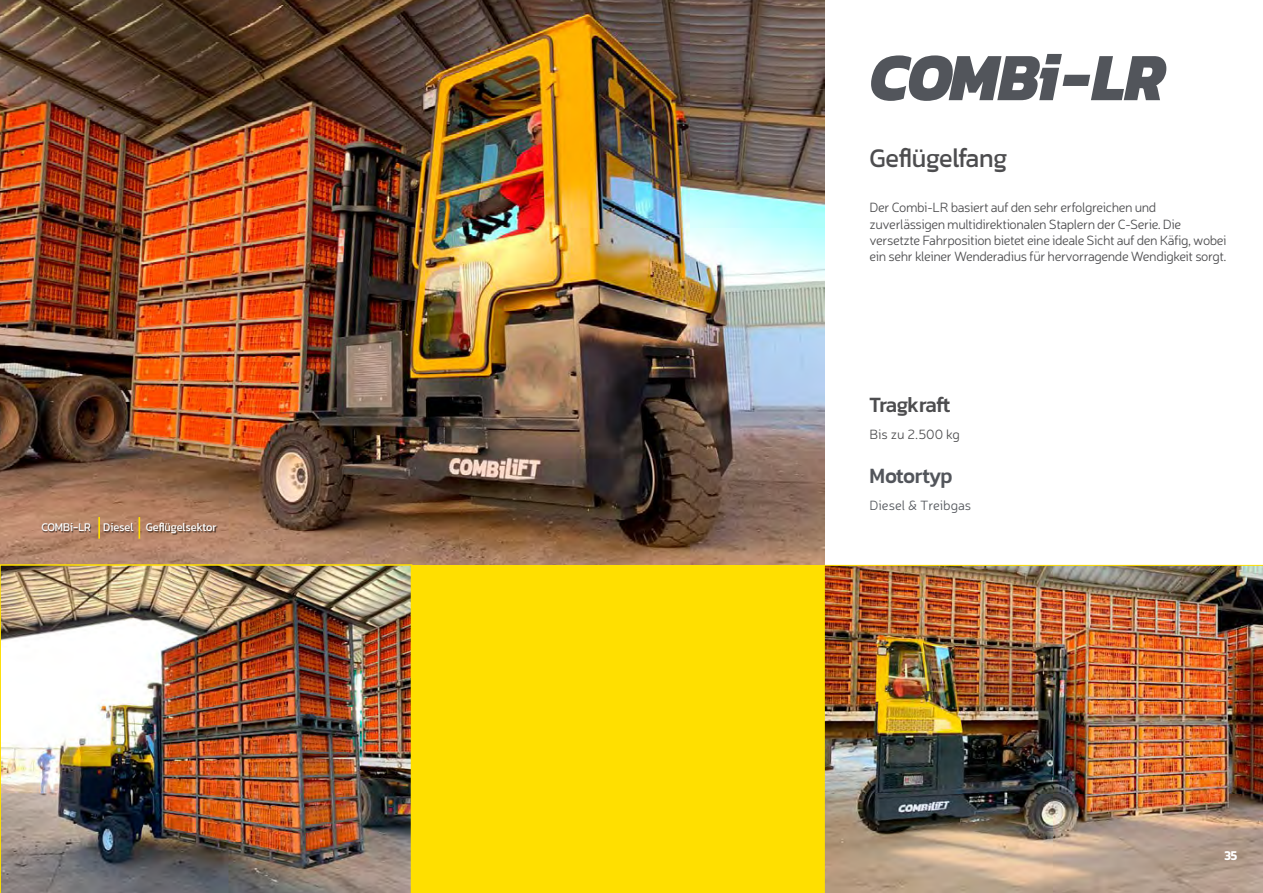
<style>
.page{position:relative;width:1263px;height:893px;background:#fff}
.page>*{position:absolute;margin:0;border:0;box-sizing:border-box;transform-origin:0 0}
.t1{font:italic 800 68.4px "Kanit";letter-spacing:-.01em;color:#52555b;scale:.92 1}
.t2{font:27.3px "Kanit";letter-spacing:-.01em;color:#4d4d4f;scale:.92 1}
.t3{font:500 22.2px "Kanit";letter-spacing:-.045em;color:#4d4d4f;scale:.92 1}
.t4{font:500 22.2px "Kanit";letter-spacing:-.035em;color:#52555b;scale:.92 1}
.t5{font:600 13.65px "Kanit";color:#fff;scale:.92 1}
.t6{font:300 13.5px/16.2px "Neris";letter-spacing:-.03em;color:#4d4d4f}
.t7{font:300 13.5px "Neris";color:#52555b}
.t8{font:300 13.5px "Neris";color:#4d4d4f}
.t9{font:12px "Kanit";color:#fff;scale:.92 1}
</style>
<div class="page">
<img style="left:0;top:0;width:824px;height:565px">
<img style="left:0;top:564px;width:412px;height:329px">
<div style="left:411px;top:565px;width:413px;height:328px;background:#ffdf00"></div>
<svg style="left:0;top:607px;width:1px;height:286px"></svg>
<img style="left:824px;top:565px;width:439px;height:328px">
<div style="left:42px;top:523px;width:175px;height:11px;background:#000;opacity:.58"></div>
<hr style="left:98px;top:517px;width:2px;height:22px;background:#ffdf00">
<hr style="left:138px;top:517px;width:2px;height:22px;background:#ffdf00">
<p class="t9" style="left:41px;top:518px;width:192px">COMBi-LR Diesel Geflügelsektor</p>
<h1 class="t1" style="left:870px;top:23px;width:323px">COMBi-LR</h1>
<h2 class="t2" style="left:870px;top:138px;width:151px">Geflügelfang</h2>
<p class="t6" style="left:870px;top:199px;width:358px">Der Combi-LR basiert auf den sehr erfolgreichen und zuverlässigen multidirektionalen Staplern der C-Serie. Die versetzte Fahrposition bietet eine ideale Sicht auf den Käfig, wobei ein sehr kleiner Wenderadius für hervorragende Wendigkeit sorgt.</p>
<h3 class="t3" style="left:870px;top:388px;width:89px">Tragkraft</h3>
<p class="t8" style="left:870px;top:426px;width:92px">Bis zu 2.500 kg</p>
<h3 class="t4" style="left:870px;top:459px;width:92px">Motortyp</h3>
<p class="t7" style="left:870px;top:497px;width:103px">Diesel &amp; Treibgas</p>
<p class="t5" style="left:1224px;top:845px;width:16px">35</p>
</div>
